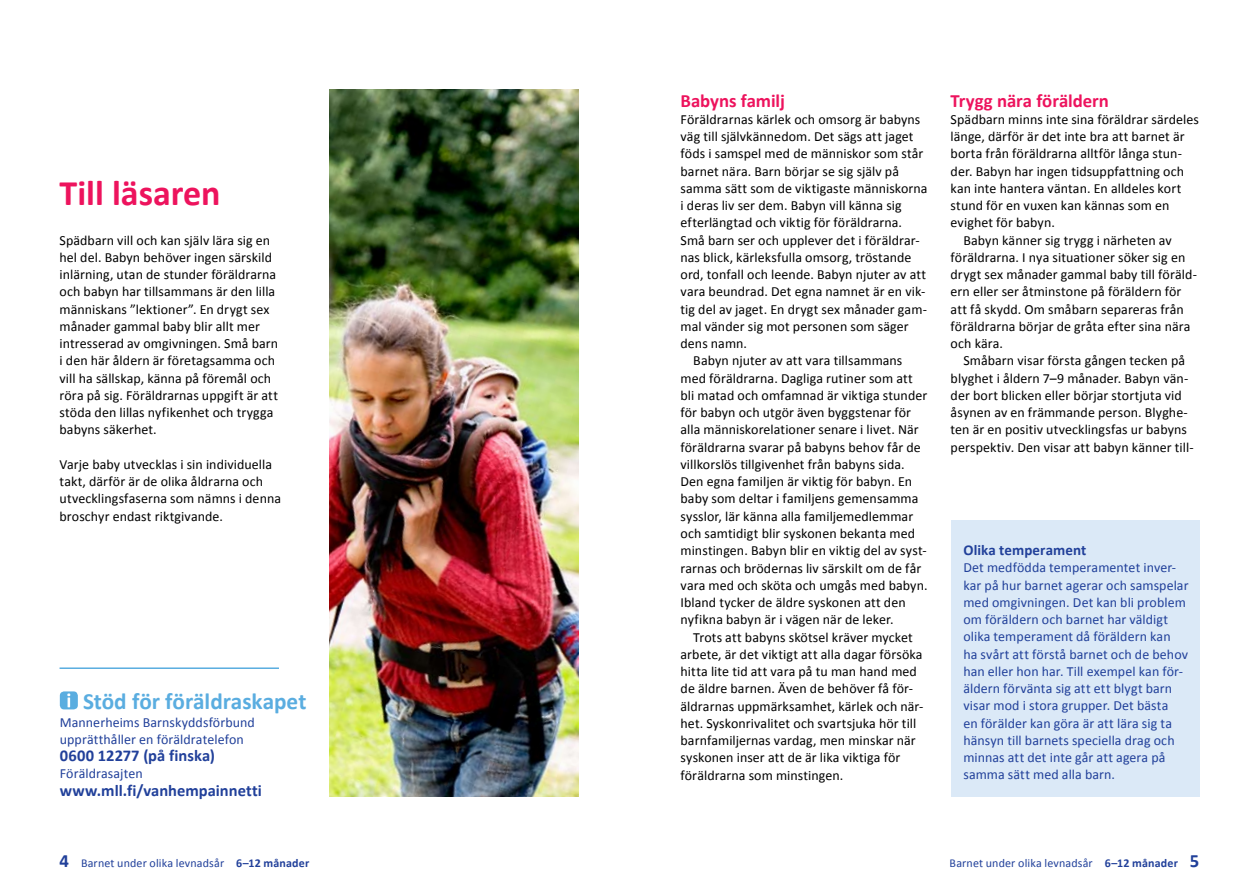
<style>
.page{position:relative;width:1259px;height:893px;background:#fff}
.page>*{position:absolute;margin:0;border:0;box-sizing:border-box;transform-origin:0 0}
.t1{font:700 36px "Calibri";color:#ed135d}
.t2{font:700 23.25px "Calibri";color:#5aade0}
.t3{font:700 18.75px "Calibri";color:#ed135d}
.t4{font:700 16.5px "Calibri";color:#21409a}
.t5{font:700 15px "Calibri";letter-spacing:.005em;color:#21409a}
.t6{font:13.95px/17.2px "Calibri";letter-spacing:.005em;color:#000}
.t7{font:13.95px/17.2px "Calibri";letter-spacing:.005em;color:#21409a}
.t8{font:12px "Calibri";letter-spacing:.01em;color:#21409a}
.s1{font-weight:700;font-size:18.75px}
.s2{font-weight:700}
</style>
<div class="page">
<div style="left:950px;top:521px;width:249px;height:276px;background:#dbe9f7"></div>
<img style="left:330px;top:89px;width:248px;height:708px">
<hr style="left:60px;top:667px;width:219px;height:2px;background:#5aade0">
<div style="left:60px;top:691px;width:18px;height:18px;background:#5aade0;border-radius:4px"></div>
<svg style="left:67px;top:693px;width:3px;height:14px"></svg>
<h1 class="t1" style="left:60px;top:171px;width:163px">Till läsaren</h1>
<p class="t6" style="left:60px;top:231px;width:220px">Spädbarn vill och kan själv lära sig en hel del. Babyn behöver ingen särskild inlärning, utan de stunder föräldrarna och babyn har tillsammans är den lilla människans ”lektioner”. En drygt sex månader gammal baby blir allt mer intresserad av omgivningen. Små barn i den här åldern är företagsamma och vill ha sällskap, känna på föremål och röra på sig. Föräldrarnas uppgift är att stöda den lillas nyfikenhet och trygga babyns säkerhet.</p>
<p class="t6" style="left:60px;top:455px;width:223px">Varje baby utvecklas i sin individuella takt, därför är de olika åldrarna och utvecklingsfaserna som nämns i denna broschyr endast riktgivande.</p>
<h2 class="t2" style="left:83px;top:687px;width:225px">Stöd för föräldraskapet</h2>
<p class="t7" style="left:60px;top:713px;width:197px">Mannerheims Barnskyddsförbund upprätthåller en föräldratelefon</p>
<p class="t4" style="left:60px;top:745px;width:157px">0600 12277 (på finska)</p>
<p class="t7" style="left:60px;top:764px;width:84px">Föräldrasajten</p>
<p class="t4" style="left:60px;top:780px;width:204px">www.mll.fi/vanhempainnetti</p>
<h3 class="t3" style="left:680px;top:89px;width:106px">Babyns familj</h3>
<p class="t6" style="left:680px;top:110px;width:241px">Föräldrarnas kärlek och omsorg är babyns</p>
<p class="t6" style="left:680px;top:127px;width:235px">väg till självkännedom. Det sägs att jaget</p>
<p class="t6" style="left:680px;top:144px;width:244px">föds i samspel med de människor som står</p>
<p class="t6" style="left:680px;top:162px;width:220px">barnet nära. Barn börjar se sig själv på</p>
<p class="t6" style="left:680px;top:179px;width:249px">samma sätt som de viktigaste människorna</p>
<p class="t6" style="left:680px;top:196px;width:223px">i deras liv ser dem. Babyn vill känna sig</p>
<p class="t6" style="left:680px;top:213px;width:223px">efterlängtad och viktig för föräldrarna.</p>
<p class="t6" style="left:680px;top:231px;width:241px">Små barn ser och upplever det i föräldrar-</p>
<p class="t6" style="left:680px;top:248px;width:232px">nas blick, kärleksfulla omsorg, tröstande</p>
<p class="t6" style="left:680px;top:265px;width:247px">ord, tonfall och leende. Babyn njuter av att</p>
<p class="t6" style="left:680px;top:282px;width:246px">vara beundrad. Det egna namnet är en vik-</p>
<p class="t6" style="left:680px;top:300px;width:248px">tig del av jaget. En drygt sex månader gam-</p>
<p class="t6" style="left:680px;top:317px;width:230px">mal vänder sig mot personen som säger</p>
<p class="t6" style="left:680px;top:334px;width:68px">dens namn.</p>
<p class="t6" style="left:693px;top:351px;width:211px">Babyn njuter av att vara tillsammans</p>
<p class="t6" style="left:680px;top:369px;width:234px">med föräldrarna. Dagliga rutiner som att</p>
<p class="t6" style="left:680px;top:386px;width:248px">bli matad och omfamnad är viktiga stunder</p>
<p class="t6" style="left:680px;top:403px;width:232px">för babyn och utgör även byggstenar för</p>
<p class="t6" style="left:680px;top:420px;width:240px">alla människorelationer senare i livet. När</p>
<p class="t6" style="left:680px;top:438px;width:242px">föräldrarna svarar på babyns behov får de</p>
<p class="t6" style="left:680px;top:455px;width:226px">villkorslös tillgivenhet från babyns sida.</p>
<p class="t6" style="left:680px;top:472px;width:233px">Den egna familjen är viktig för babyn. En</p>
<p class="t6" style="left:680px;top:490px;width:239px">baby som deltar i familjens gemensamma</p>
<p class="t6" style="left:680px;top:507px;width:234px">sysslor, lär känna alla familjemedlemmar</p>
<p class="t6" style="left:680px;top:524px;width:236px">och samtidigt blir syskonen bekanta med</p>
<p class="t6" style="left:680px;top:541px;width:248px">minstingen. Babyn blir en viktig del av syst-</p>
<p class="t6" style="left:680px;top:559px;width:242px">rarnas och brödernas liv särskilt om de får</p>
<p class="t6" style="left:680px;top:576px;width:248px">vara med och sköta och umgås med babyn.</p>
<p class="t6" style="left:680px;top:593px;width:227px">I bland tycker de äldre syskonen att den</p>
<p class="t6" style="left:680px;top:610px;width:215px">nyfikna babyn är i vägen när de leker.</p>
<p class="t6" style="left:680px;top:628px;width:234px">Trots att babyns skötsel kräver mycket</p>
<p class="t6" style="left:680px;top:645px;width:244px">arbete, är det viktigt att alla dagar försöka</p>
<p class="t6" style="left:680px;top:662px;width:238px">hitta lite tid att vara på tu man hand med</p>
<p class="t6" style="left:680px;top:679px;width:234px">de äldre barnen. Även de behöver få för-</p>
<p class="t6" style="left:680px;top:697px;width:244px">äldrarnas uppmärksamhet, kärlek och när-</p>
<p class="t6" style="left:680px;top:714px;width:237px">het. Syskonrivalitet och svartsjuka hör till</p>
<p class="t6" style="left:680px;top:731px;width:237px">barnfamiljernas vardag, men minskar när</p>
<p class="t6" style="left:680px;top:748px;width:221px">syskonen inser att de är lika viktiga för</p>
<p class="t6" style="left:680px;top:766px;width:164px">föräldrarna som minstingen.</p>
<h3 class="t3" style="left:950px;top:89px;width:160px">Trygg nära föräldern</h3>
<p class="t6" style="left:950px;top:110px;width:250px">Spädbarn minns inte sina föräldrar särdeles</p>
<p class="t6" style="left:950px;top:127px;width:235px">länge, därför är det inte bra att barnet är</p>
<p class="t6" style="left:950px;top:144px;width:233px">borta från föräldrarna alltför långa stun-</p>
<p class="t6" style="left:950px;top:162px;width:235px">der. Babyn har ingen tidsuppfattning och</p>
<p class="t6" style="left:950px;top:179px;width:232px">kan inte hantera väntan. En alldeles kort</p>
<p class="t6" style="left:950px;top:196px;width:220px">stund för en vuxen kan kännas som en</p>
<p class="t6" style="left:950px;top:213px;width:106px">evighet för babyn.</p>
<p class="t6" style="left:963px;top:231px;width:210px">Babyn känner sig trygg i närheten av</p>
<p class="t6" style="left:950px;top:248px;width:236px">föräldrarna. I nya situationer söker sig en</p>
<p class="t6" style="left:950px;top:265px;width:248px">drygt sex månader gammal baby till föräld-</p>
<p class="t6" style="left:950px;top:282px;width:232px">ern eller ser åtminstone på föräldern för</p>
<p class="t6" style="left:950px;top:300px;width:235px">att få skydd. Om småbarn separeras från</p>
<p class="t6" style="left:950px;top:317px;width:241px">föräldrarna börjar de gråta efter sina nära</p>
<p class="t6" style="left:950px;top:334px;width:54px">och kära.</p>
<p class="t6" style="left:950px;top:351px;width:236px">Småbarn visar första gången tecken på</p>
<p class="t6" style="left:950px;top:369px;width:239px">blyghet i åldern 7–9 månader. Babyn vän-</p>
<p class="t6" style="left:950px;top:386px;width:233px">der bort blicken eller börjar stortjuta vid</p>
<p class="t6" style="left:950px;top:403px;width:239px">åsynen av en främmande person. Blyghe-</p>
<p class="t6" style="left:950px;top:420px;width:238px">ten är en positiv utvecklingsfas ur babyns</p>
<p class="t6" style="left:950px;top:438px;width:245px">perspektiv. Den visar att babyn känner till-</p>
<p class="t5" style="left:963px;top:541px;width:124px">Olika temperament</p>
<p class="t7" style="left:963px;top:558px;width:227px">Det medfödda temperamentet inver&shy;kar på hur barnet agerar och samspelar med omgivningen. Det kan bli problem om föräldern och barnet har väldigt olika temperament då föräldern kan<br>ha svårt att förstå barnet och de behov han eller hon har. Till exempel kan för&shy;äldern förvänta sig att ett blygt barn visar mod i stora grupper. Det bästa<br>en förälder kan göra är att lära sig ta hänsyn till barnets speciella drag och minnas att det inte går att agera på samma sätt med alla barn.</p>
<p class="t8" style="left:60px;top:856px;width:251px"><span class="s1">4</span> Barnet under olika levnadsår <span class="s2">6–12 månader</span></p>
<p class="t8" style="left:949px;top:856px;width:251px">Barnet under olika levnadsår <span class="s2">6–12 månader</span> <span class="s1">5</span></p>
</div>
